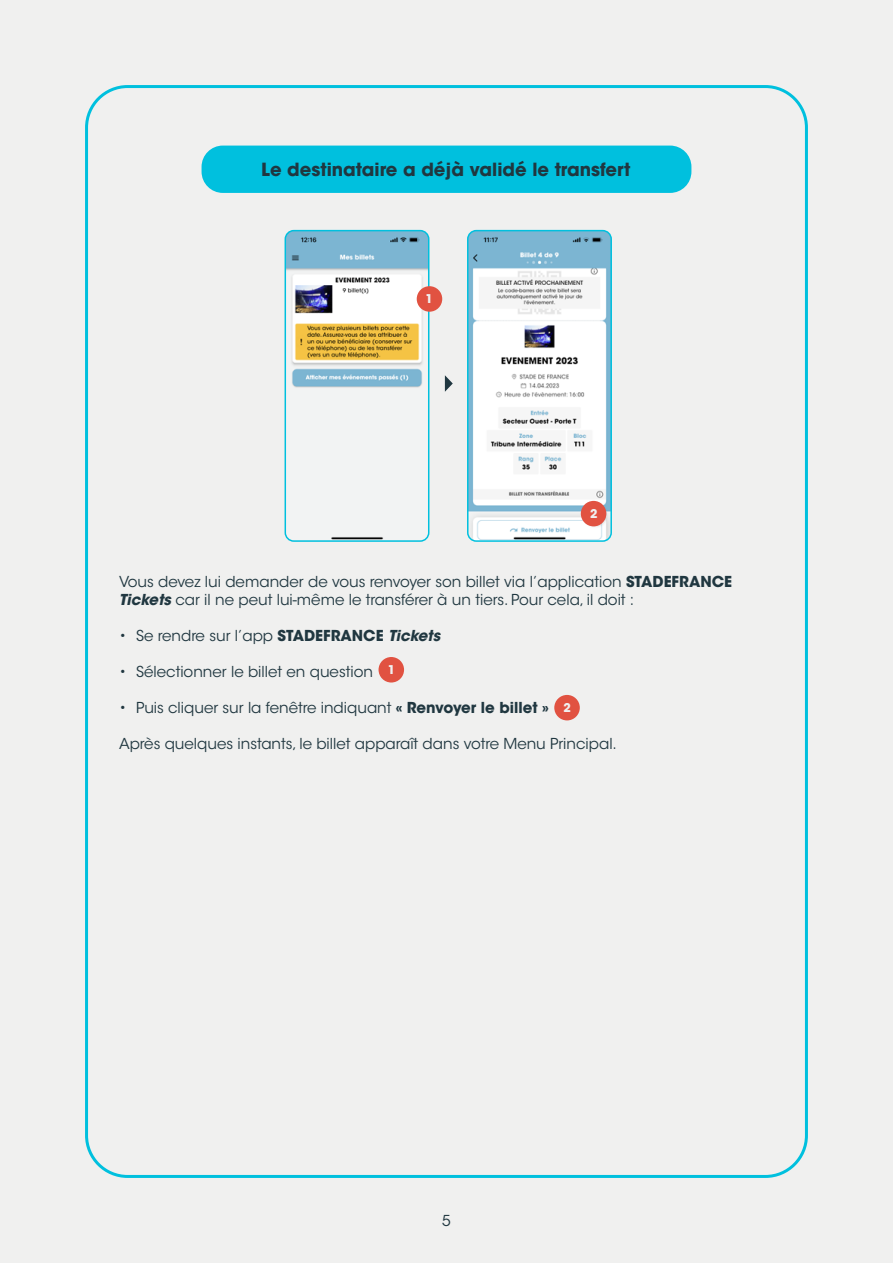
<style>
.page{position:relative;width:893px;height:1263px;background:#f0f0ef}
.page>*{position:absolute;margin:0;border:0;box-sizing:border-box;transform-origin:0 0}
.t1{font:700 18px "ITC Avant Garde Std";color:#203740}
.t2{font:15px/18px "ITC Avant Garde Std";color:#203740}
.t3{font:700 12px "ITC Avant Garde Std";color:#f0f0f0}
.s1{font-weight:700}
.s2{font-weight:700;font-style:italic}
</style>
<div class="page">
<div style="left:202px;top:146px;width:489px;height:47px;background:#00c0de;border-radius:21px"></div>
<img style="left:285px;top:231px;width:144px;height:310px">
<div style="left:285px;top:230px;width:144px;height:312px;border:2px solid #00c0de;border-radius:9px"></div>
<img style="left:468px;top:231px;width:143px;height:308px">
<div style="left:467px;top:230px;width:145px;height:312px;border:2px solid #00c0de;border-radius:9px"></div>
<div style="left:379px;top:657px;width:25px;height:25px;background:#e15241;border-radius:50%"></div>
<div style="left:554px;top:695px;width:26px;height:25px;background:#e15241;border-radius:50%"></div>
<svg style="left:445px;top:375px;width:8px;height:17px"></svg>
<div style="left:417px;top:286px;width:25px;height:26px;background:#e15241;border-radius:50%"></div>
<div style="left:581px;top:501px;width:25px;height:25px;background:#e15241;border-radius:50%"></div>
<p class="t1" style="left:261px;top:158px;width:371px">Le destinataire a déjà validé le transfert</p>
<p class="t3" style="left:426px;top:291px;width:9px">1</p>
<p class="t3" style="left:590px;top:506px;width:9px">2</p>
<p class="t2" style="left:119px;top:573px;width:615px">Vous devez lui demander de vous renvoyer son billet via l’application <span class="s1">STADEFRANCE<br></span><span class="s2">Tickets</span> car il ne peut lui-même le transférer à un tiers. Pour cela, il doit :</p>
<p class="t2" style="left:119px;top:627px;width:323px">• Se rendre sur l’app <span class="s1">STADEFRANCE</span> <span class="s2">Tickets</span></p>
<p class="t2" style="left:119px;top:663px;width:256px">• Sélectionner le billet en question</p>
<p class="t2" style="left:119px;top:699px;width:431px">• Puis cliquer sur la fenêtre indiquant <span class="s1">« Renvoyer le billet »</span></p>
<p class="t2" style="left:119px;top:735px;width:499px">Après quelques instants, le billet apparaît dans votre Menu Principal.</p>
<p class="t3" style="left:388px;top:662px;width:9px">1</p>
<p class="t3" style="left:564px;top:700px;width:9px">2</p>
<p class="t2" style="left:442px;top:1212px;width:10px">5</p>
</div>
